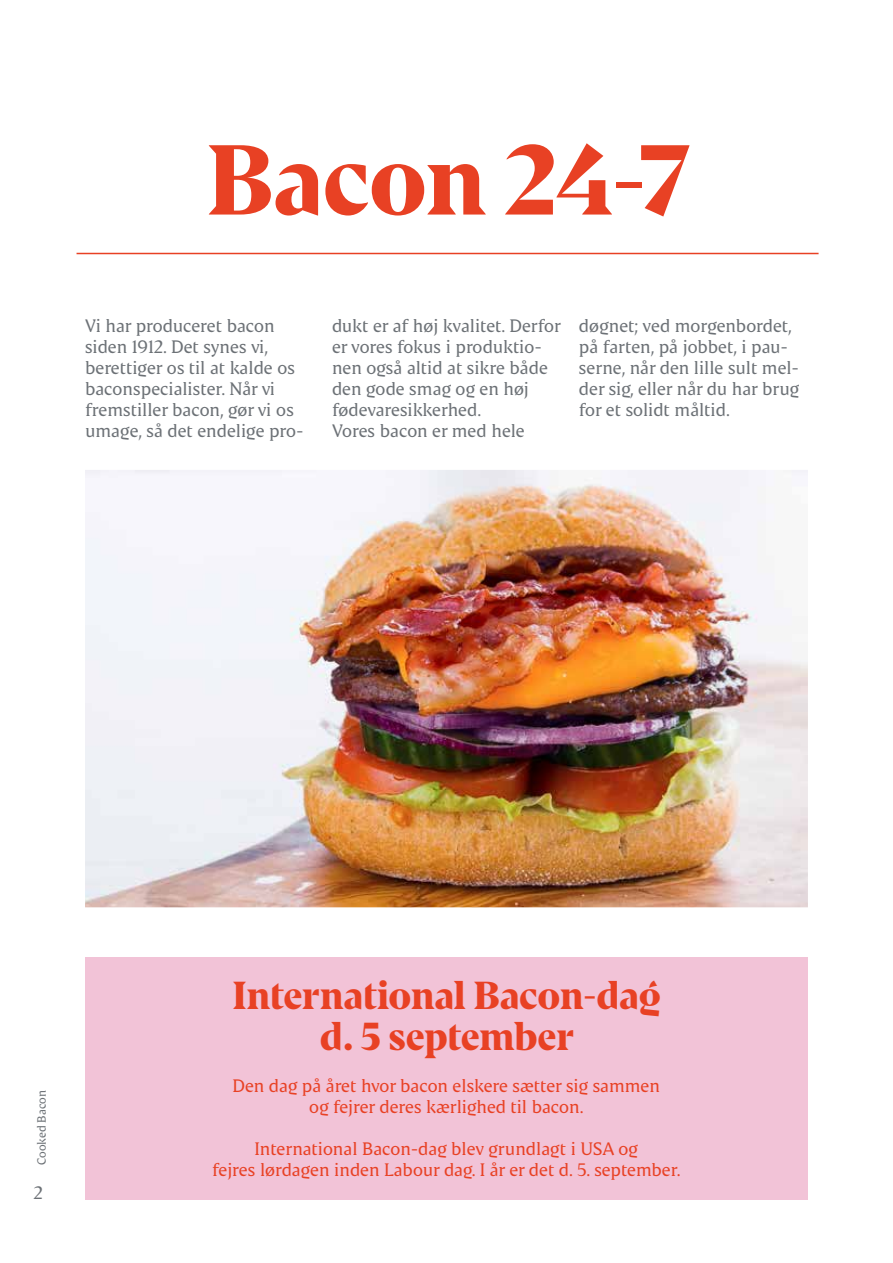
<style>
.page{position:relative;width:893px;height:1263px;background:#fff}
.page>*{position:absolute;margin:0;border:0;box-sizing:border-box;transform-origin:0 0}
.t1{font:700 99px "Danish Crown Display";color:#e84124}
.t2{font:700 39px/40.5px "Danish Crown Display";color:#e84124;text-align:center}
.t3{font:18px/21px "Danish Crown Text";letter-spacing:-.005em;color:#6c7176}
.t4{font:18px/21px "Danish Crown Text";letter-spacing:-.005em;color:#e84124;text-align:center}
.t5{font:12px "Danish Crown Text";letter-spacing:-.005em;color:#6c7176}
</style>
<div class="page">
<div style="left:85px;top:957px;width:723px;height:242px;background:#f2c3d7"></div>
<img style="left:85px;top:470px;width:723px;height:437px">
<hr style="left:77px;top:253px;width:742px;height:1px;background:#e84124">
<h1 class="t1" style="left:206px;top:117px;width:484px">Bacon 24-7</h1>
<p class="t3" style="left:85px;top:315px;width:220px">Vi har produceret bacon siden 1912. Det synes vi, berettiger os til at kalde os baconspecialister. Når vi fremstiller bacon, gør vi os umage, så det endelige pro-</p>
<p class="t3" style="left:332px;top:315px;width:231px">dukt er af høj kvalitet. Derfor er vores fokus i produktio&shy;nen også altid at sikre både den gode smag og en høj fødevaresikkerhed.<br>Vores bacon er med hele</p>
<p class="t3" style="left:579px;top:315px;width:222px">døgnet; ved morgenbordet, på farten, på jobbet, i pau&shy;serne, når den lille sult mel&shy;der sig, eller når du har brug for et solidt måltid.</p>
<p class="t5" style="left:34px;top:1165px;width:77px;rotate:-90deg">Cooked Bacon</p>
<p class="t3" style="left:34px;top:1182px;width:11px">2</p>
<h2 class="t2" style="left:232px;top:975px;width:430px">International Bacon-dag d. 5 september</h2>
<p class="t4" style="left:232px;top:1074px;width:429px">Den dag på året hvor bacon elskere sætter sig sammen og fejrer deres kærlighed til bacon.</p>
<p class="t4" style="left:212px;top:1137px;width:470px">International Bacon-dag blev grundlagt i USA og<br>fejres lørdagen inden Labour dag. I år er det d. 5. september.</p>
</div>
